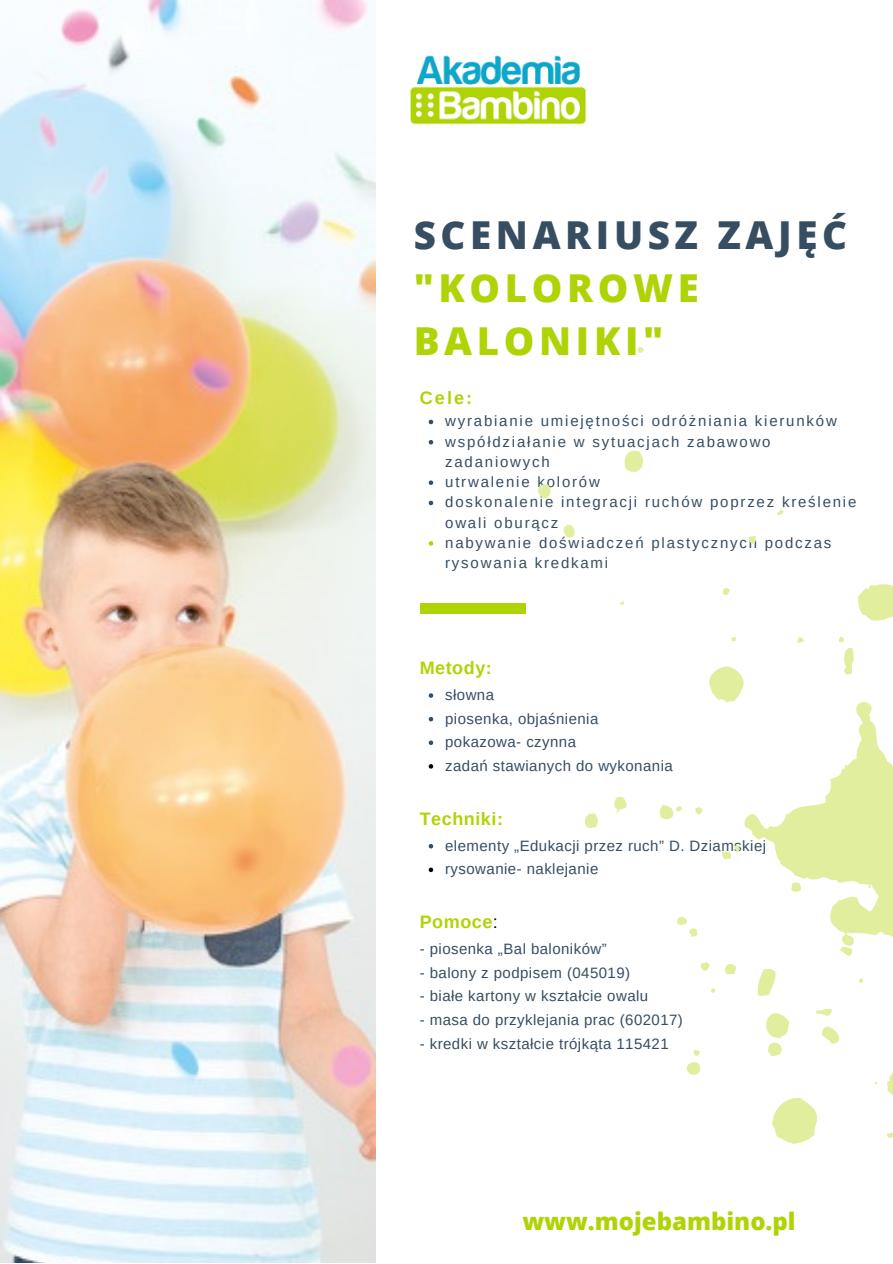
<style>
.page{position:relative;width:893px;height:1264px;background:#fff}
.page>*{position:absolute;margin:0;border:0;box-sizing:border-box;transform-origin:0 0}
.t1{font:800 38.55px/52.8px "Open Sans";letter-spacing:.12em;color:#afd405}
.t2{font:800 38.55px "Open Sans";letter-spacing:.12em;color:#364d62}
.t3{font:800 24px "Open Sans";color:#afd405}
.t4{font:700 18px "Arimo";letter-spacing:.03em;color:#afd405}
.t5{font:15px/23.5px "Arimo";letter-spacing:.03em;color:#364d62}
.t6{font:15px/20.2px "Arimo";letter-spacing:.12em;color:#364d62}
.s1{font-weight:400;color:#000}
</style>
<div class="page">
<img style="left:0;top:0;width:375px;height:1262px">
<div style="left:419px;top:603px;width:106px;height:10px;background:#afd405"></div>
<img style="left:410px;top:55px;width:177px;height:70px">
<svg style="left:428px;top:420px;width:5px;height:4px"></svg>
<svg style="left:428px;top:440px;width:5px;height:4px"></svg>
<svg style="left:428px;top:480px;width:5px;height:5px"></svg>
<svg style="left:428px;top:500px;width:5px;height:5px"></svg>
<svg style="left:428px;top:541px;width:5px;height:4px"></svg>
<svg style="left:428px;top:693px;width:5px;height:4px"></svg>
<svg style="left:428px;top:717px;width:5px;height:4px"></svg>
<svg style="left:428px;top:740px;width:5px;height:5px"></svg>
<svg style="left:428px;top:764px;width:5px;height:4px"></svg>
<svg style="left:428px;top:844px;width:5px;height:4px"></svg>
<svg style="left:428px;top:867px;width:5px;height:5px"></svg>
<svg style="left:637px;top:347px;width:7px;height:6px"></svg>
<svg style="left:777px;top:509px;width:7px;height:6px"></svg>
<svg style="left:723px;top:588px;width:6px;height:7px"></svg>
<svg style="left:620px;top:601px;width:4px;height:4px"></svg>
<svg style="left:748px;top:536px;width:8px;height:8px"></svg>
<svg style="left:614px;top:796px;width:13px;height:17px"></svg>
<svg style="left:624px;top:450px;width:19px;height:22px"></svg>
<svg style="left:538px;top:484px;width:13px;height:14px"></svg>
<svg style="left:563px;top:525px;width:12px;height:12px"></svg>
<svg style="left:858px;top:584px;width:34px;height:37px"></svg>
<svg style="left:585px;top:813px;width:13px;height:15px"></svg>
<svg style="left:660px;top:636px;width:232px;height:508px"></svg>
<h1 class="t2" style="left:413px;top:208px;width:435px">SCENARIUSZ ZAJĘĆ</h1>
<h1 class="t1" style="left:413px;top:260px;width:287px">"KOLOROWE<br>BALONIKI"</h1>
<p class="t4" style="left:419px;top:387px;width:54px">Cele:</p>
<p class="t6" style="left:445px;top:411px;width:412px">wyrabianie umiejętności odróżniania kierunków współdziałanie w sytuacjach zabawowo zadaniowych<br>utrwalenie kolorów<br>doskonalenie integracji ruchów poprzez kreślenie owali oburącz<br>nabywanie doświadczeń plastycznych podczas rysowania kredkami</p>
<p class="t4" style="left:419px;top:658px;width:74px">Metody:</p>
<p class="t5" style="left:445px;top:683px;width:229px">słowna<br>piosenka, objaśnienia pokazowa- czynna<br>zadań stawianych do wykonania</p>
<p class="t4" style="left:419px;top:808px;width:85px">Techniki:</p>
<p class="t5" style="left:445px;top:833px;width:322px">elementy „Edukacji przez ruch” D. Dziamskiej rysowanie- naklejanie</p>
<p class="t4" style="left:419px;top:912px;width:80px">Pomoce<span class="s1">:</span></p>
<p class="t5" style="left:419px;top:937px;width:188px">- piosenka „Bal baloników”</p>
<p class="t5" style="left:419px;top:960px;width:212px">- balony z podpisem (045019)</p>
<p class="t5" style="left:419px;top:984px;width:230px">- białe kartony w kształcie owalu</p>
<p class="t5" style="left:419px;top:1008px;width:265px">- masa do przyklejania prac (602017)</p>
<p class="t5" style="left:419px;top:1031px;width:250px">- kredki w kształcie trójkąta 115421</p>
<h2 class="t3" style="left:522px;top:1204px;width:275px">www.mojebambino.pl</h2>
</div>
